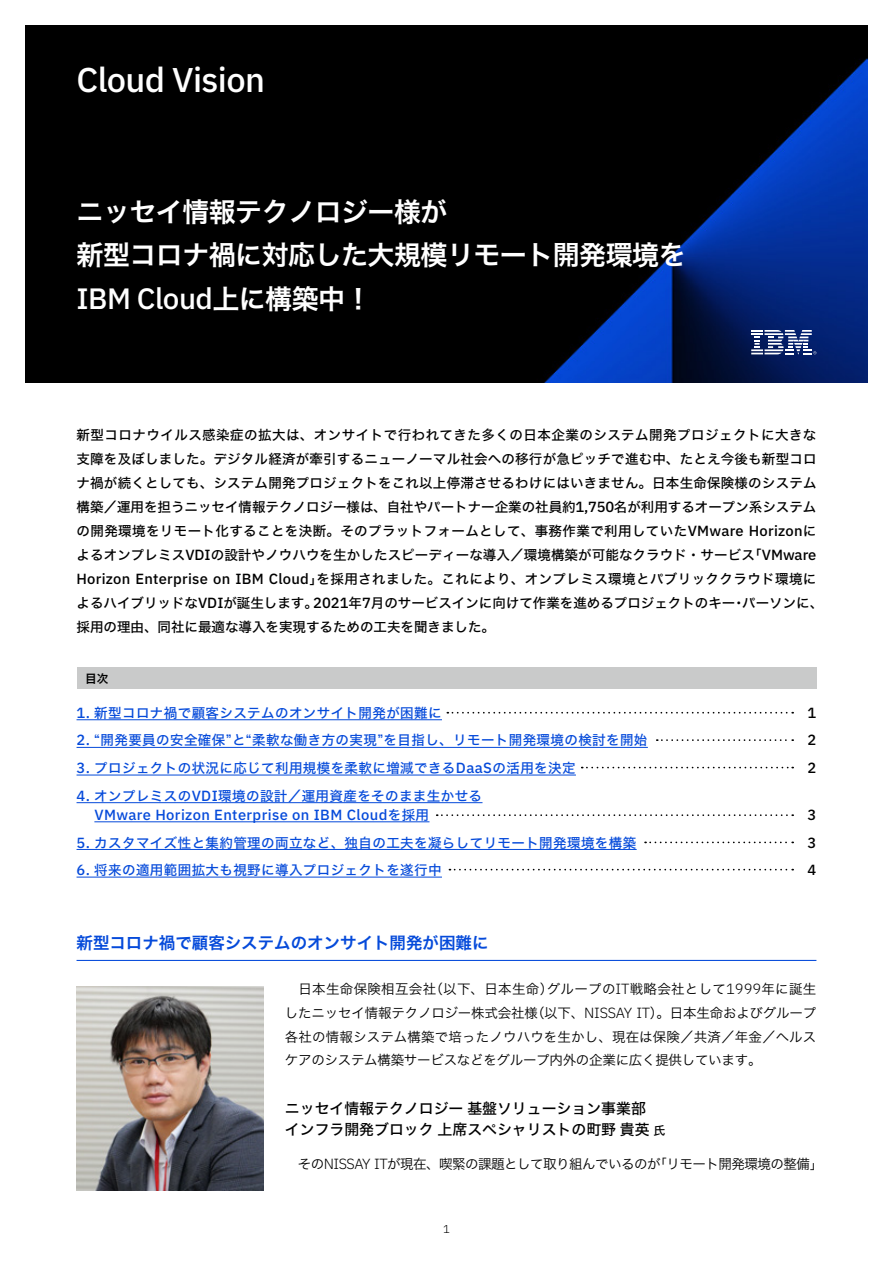
<style>
.page{position:relative;width:893px;height:1263px;background:#fff}
.page>*{position:absolute;margin:0;border:0;box-sizing:border-box;transform-origin:0 0}
.t1{font:500 34.35px "IBM Plex Sans";letter-spacing:-.02em;color:#fff}
.t2{font:500 29.4px "IBM Plex Sans";letter-spacing:-.02em;color:#fff}
.t3{font:27px/43.7px "Hira Kaku Std W6";letter-spacing:-.02em;color:#fff}
.t4{font:16.5px "Hira Kaku Std W6";color:#054ada}
.t5{font:14.85px/20.5px "Hira Kaku Std W5";color:#000}
.t6{font:500 14.7px "IBM Plex Sans";letter-spacing:.03em;color:#054ada}
.t7{font:500 14.7px/27.6px "IBM Plex Sans";color:#000;text-align:justify}
.t8{font:13.5px/23.9px "Hira Kaku Std W5";letter-spacing:.015em;color:#000}
.t9{font:13.5px "Hira Kaku Std W5";letter-spacing:.03em;color:#054ada}
.t10{font:13.5px/23.9px "Hira Kaku Std W3";letter-spacing:-.02em;color:#000;text-align:justify}
.t11{font:11.7px "Hira Kaku Std W6";color:#000}
.t12{font:300 11.4px "IBM Plex Sans";color:#000}
.s1{font-family:"Hira Kaku Std W6";font-weight:400;font-size:27px}
.s2{font-family:"IBM Plex Sans";font-weight:500;font-size:14.7px}
.s3{font-family:"Hira Kaku Std W5";font-weight:400;font-size:13.5px}
.s4{font-family:"IBM Plex Sans";font-weight:300;font-size:14.7px}
.s5{font-size:12px}
</style>
<div class="page">
<img style="left:26px;top:26px;width:841px;height:357px">
<svg style="left:751px;top:330px;width:65px;height:24px"></svg>
<hr style="left:77px;top:719px;width:365px;height:1px;background:#054ada">
<hr style="left:77px;top:747px;width:571px;height:1px;background:#054ada">
<hr style="left:77px;top:775px;width:499px;height:1px;background:#054ada">
<hr style="left:77px;top:802px;width:405px;height:1px;background:#054ada">
<hr style="left:94px;top:821px;width:335px;height:1px;background:#054ada">
<hr style="left:77px;top:849px;width:560px;height:1px;background:#054ada">
<hr style="left:77px;top:877px;width:365px;height:1px;background:#054ada">
<div style="left:77px;top:668px;width:739px;height:21px;background:#c9caca"></div>
<svg style="left:447px;top:712px;width:346px;height:1px"></svg>
<svg style="left:657px;top:739px;width:136px;height:2px"></svg>
<svg style="left:582px;top:767px;width:211px;height:1px"></svg>
<svg style="left:437px;top:814px;width:356px;height:2px"></svg>
<svg style="left:645px;top:841px;width:148px;height:2px"></svg>
<svg style="left:449px;top:869px;width:344px;height:1px"></svg>
<hr style="left:77px;top:960px;width:739px;height:1px;background:#054ada">
<img style="left:77px;top:986px;width:187px;height:205px">
<h1 class="t1" style="left:77px;top:53px;width:190px">Cloud Vision</h1>
<h3 class="t3" style="left:77px;top:190px;width:611px">ニッセイ情報テクノロジー様が<br>新型コロナ禍に対応した大規模リモート開発環境を</h3>
<h2 class="t2" style="left:77px;top:276px;width:297px">IBM Cloud<span class="s1">上に構築中！</span></h2>
<p class="t8" style="left:77px;top:423px;width:748px">新型コロナウイルス感染症の拡大は、オンサイトで行われてきた多くの日本企業のシステム開発プロジェクトに大きな支障を及ぼしました。デジタル経済が牽引するニューノーマル社会への移行が急ピッチで進む中、たとえ今後も新型コロナ禍が続くとしても、システム開発プロジェクトをこれ以上停滞させるわけにはいきません。日本生命保険様のシステム構築／運用を担うニッセイ情報テクノロジー様は、自社やパートナー企業の社員約<span class="s2">1,750</span>名が利用するオープン系システムの開発環境をリモート化することを決断。そのプラットフォームとして、事務作業で利用していた<span class="s2">VMware Horizon</span>によるオンプレミス<span class="s2">VDI</span>の設計やノウハウを生かしたスピーディーな導入／環境構築が可能なクラウド・サービス「<span class="s2">VMware Horizon Enterprise on IBM Cloud</span>」を採用されました。これにより、オンプレミス環境とパブリッククラウド環境によるハイブリッドな<span class="s2">VDI</span>が誕生します。<span class="s2">2021</span>年<span class="s2">7</span>月のサービスインに向けて作業を進めるプロジェクトのキー・パーソンに、採用の理由、同社に最適な導入を実現するための工夫を聞きました。</p>
<p class="t11" style="left:85px;top:669px;width:25px">目次</p>
<p class="t9" style="left:77px;top:702px;width:367px"><span class="s2">1.</span> 新型コロナ禍で顧客システムのオンサイト開発が困難に</p>
<p class="t9" style="left:77px;top:730px;width:572px"><span class="s2">2.</span> “開発要員の安全確保”と“柔軟な働き方の実現”を目指し、リモート開発環境の検討を開始</p>
<p class="t9" style="left:77px;top:758px;width:500px"><span class="s2">3.</span> プロジェクトの状況に応じて利用規模を柔軟に増減できる<span class="s2">DaaS</span>の活用を決定</p>
<p class="t9" style="left:77px;top:785px;width:407px"><span class="s2">4.</span> オンプレミスの<span class="s2">VDI</span>環境の設計／運用資産をそのまま生かせる</p>
<p class="t6" style="left:94px;top:803px;width:336px">VMware Horizon Enterprise on IBM Cloud<span class="s3">を採用</span></p>
<p class="t9" style="left:77px;top:832px;width:561px"><span class="s2">5.</span> カスタマイズ性と集約管理の両立など、独自の工夫を凝らしてリモート開発環境を構築</p>
<p class="t9" style="left:77px;top:860px;width:367px"><span class="s2">6.</span> 将来の適用範囲拡大も視野に導入プロジェクトを遂行中</p>
<p class="t7" style="left:808px;top:697px;width:10px">1<br>2<br>2</p>
<p class="t7" style="left:808px;top:800px;width:10px">3<br>3<br>4</p>
<p class="t4" style="left:77px;top:930px;width:413px">新型コロナ禍で顧客システムのオンサイト開発が困難に</p>
<p class="t10" style="left:285px;top:977px;width:533px">　日本生命保険相互会社（以下、日本生命）グループの<span class="s4">IT</span>戦略会社として<span class="s4">1999</span>年に誕生したニッセイ情報テクノロジー株式会社様（以下、<span class="s4">NISSAY IT</span>）。日本生命およびグループ各社の情報システム構築で培ったノウハウを生かし、現在は保険／共済／年金／ヘルスケアのシステム構築サービスなどをグループ内外の企業に広く提供しています。</p>
<p class="t5" style="left:285px;top:1098px;width:382px">ニッセイ情報テクノロジー基盤ソリューション事業部<br>インフラ開発ブロック上席スペシャリストの町野貴英<span class="s5">氏</span></p>
<p class="t10" style="left:285px;top:1152px;width:540px">　その<span class="s4">NISSAY IT</span>が現在、喫緊の課題として取り組んでいるのが「リモート開発環境の整備」</p>
<p class="t12" style="left:443px;top:1220px;width:8px">1</p>
</div>
